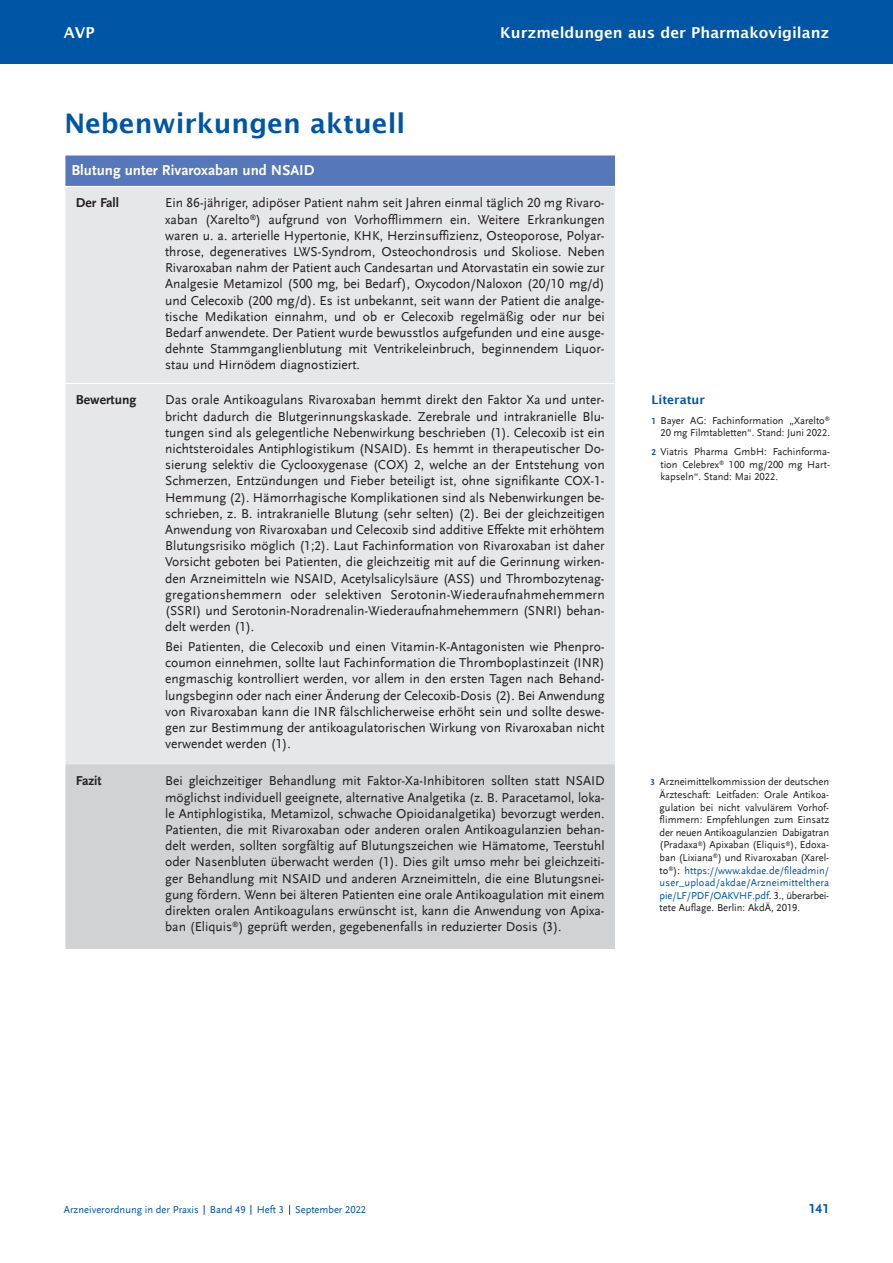
<style>
.page{position:relative;width:893px;height:1263px;background:#fff}
.page>*{position:absolute;margin:0;border:0;box-sizing:border-box;transform-origin:0 0}
.t1{font:600 27px "Lucida Sans";color:#0155a5}
.t2{font:600 15px "Lucida Sans";color:#fff}
.t3{font:700 15px "Scala Sans LF";color:#fff}
.t4{font:13.5px/16.2px "Scala Sans LF";color:#231f20;text-align:justify}
.t5{font:700 13.5px "Scala Sans LF";color:#231f20}
.t6{font:700 13.5px "Scala Sans LF";color:#0155a5}
.t7{font:600 12px "Lucida Sans";color:#0155a5}
.t8{font:10.5px/12.6px "Scala Sans LF";color:#231f20;text-align:justify}
.t9{font:10.5px "Scala Sans LF";color:#0155a5}
.s1{font-weight:700;font-size:9px;color:#0155a5}
.s2{color:#0155a5}
</style>
<div class="page">
<div style="left:0;top:0;width:893px;height:64px;background:#0155a5"></div>
<svg style="left:65px;top:155px;width:550px;height:794px;background:#dbdde2"></svg>
<hr style="left:65px;top:186px;width:550px;height:1px;background:#fff">
<hr style="left:65px;top:383px;width:89px;height:1px;background:#fff">
<hr style="left:155px;top:383px;width:460px;height:1px;background:#fff">
<hr style="left:65px;top:764px;width:89px;height:1px;background:#d9dadc">
<hr style="left:155px;top:764px;width:460px;height:1px;background:#d9dadc">
<p class="t2" style="left:64px;top:24px;width:32px">AVP</p>
<p class="t1" style="left:64px;top:107px;width:342px">Nebenwirkungen aktuell</p>
<p class="t2" style="left:500px;top:24px;width:331px">Kurzmeldungen aus der Pharmakovigilanz</p>
<p class="t3" style="left:71px;top:162px;width:245px">Blutung unter Rivaroxaban und NSAID</p>
<p class="t5" style="left:76px;top:196px;width:45px">Der Fall</p>
<p class="t4" style="left:165px;top:195px;width:441px">Ein 86-jähriger, adipöser Patient nahm seit Jahren einmal täglich 20 mg Rivaro - xa ban (Xarelto<sup>®</sup>) aufgrund von Vorhofflimmern ein. Weitere Erkrankungen waren u. a. arterielle Hypertonie, KHK, Herzinsuffizienz, Osteoporose, Polyar - throse, degeneratives LWS-Syndrom, Osteochondrosis und Skoliose. Neben Rivaroxaban nahm der Patient auch Candesartan und Atorvastatin ein sowie zur Analgesie Metamizol (500 mg, bei Bedarf), Oxycodon/Naloxon (20/10 mg/d) und Celecoxib (200 mg/d). Es ist unbekannt, seit wann der Patient die analge&shy;tische Medikation einnahm, und ob er Celecoxib regelmäßig oder nur bei Bedarf anwendete. Der Patient wurde bewusstlos aufgefunden und eine ausge&shy;dehnte Stammganglienblutung mit Ventrikeleinbruch, beginnendem Liquor - stau und Hirnödem diagnostiziert.</p>
<p class="t5" style="left:76px;top:393px;width:62px">Bewertung</p>
<p class="t4" style="left:165px;top:392px;width:441px">Das orale Antikoagulans Rivaroxaban hemmt direkt den Faktor Xa und unter&shy;bricht dadurch die Blutgerinnungskaskade. Zerebrale und intrakranielle Blu - tungen sind als gelegentliche Nebenwirkung beschrieben (1). Celecoxib ist ein nichtsteroidales Antiphlogistikum (NSAID). Es hemmt in therapeutischer Do - sie rung selektiv die Cyclooxygenase (COX) 2, welche an der Entstehung von Schmerzen, Entzündungen und Fieber beteiligt ist, ohne signifikante COX-1- Hemmung (2). Hämorrhagische Komplikationen sind als Nebenwirkungen be - schrieben, z. B. intrakranielle Blutung (sehr selten) (2). Bei der gleichzeitigen Anwendung von Rivaroxaban und Celecoxib sind additive Effekte mit erhöhtem Blutungsrisiko möglich (1;2). Laut Fachinformation von Rivaroxaban ist daher Vorsicht geboten bei Patienten, die gleichzeitig mit auf die Gerinnung wirken&shy;den Arzneimitteln wie NSAID, Acetylsalicylsäure (ASS) und Thrombozytenag - grega tions hemmern oder selektiven Serotonin-Wiederaufnahmehemmern (SSRI) und Serotonin-Noradrenalin-Wiederaufnahmehemmern (SNRI) behan&shy;delt werden (1).</p>
<p class="t4" style="left:165px;top:639px;width:441px">Bei Patienten, die Celecoxib und einen Vitamin-K-Antagonisten wie Phenpro - coumon einnehmen, sollte laut Fachinformation die Thromboplastinzeit (INR) engmaschig kontrolliert werden, vor allem in den ersten Tagen nach Behand - lungsbeginn oder nach einer Änderung der Celecoxib-Dosis (2). Bei Anwendung von Rivaroxaban kann die INR fälschlicherweise erhöht sein und sollte deswe&shy;gen zur Bestimmung der antikoagulatorischen Wirkung von Rivaroxaban nicht verwendet werden (1).</p>
<p class="t5" style="left:76px;top:774px;width:27px">Fazit</p>
<p class="t4" style="left:165px;top:773px;width:441px">Bei gleichzeitiger Behandlung mit Faktor-Xa-Inhibitoren sollten statt NSAID möglichst individuell geeignete, alternative Analgetika (z. B. Paracetamol, loka&shy;le Antiphlogistika, Metamizol, schwache Opioidanalgetika) bevorzugt werden.<br>Patienten, die mit Rivaroxaban oder anderen oralen Antikoagulanzien behan&shy;delt werden, sollten sorgfältig auf Blutungszeichen wie Hämatome, Teerstuhl oder Nasenbluten überwacht werden (1). Dies gilt umso mehr bei gleichzeiti&shy;ger Behandlung mit NSAID und anderen Arzneimitteln, die eine Blutungsnei - gung fördern. Wenn bei älteren Patienten eine orale Antikoagulation mit einem direkten oralen Antikoagulans erwünscht ist, kann die Anwendung von Apixa - ban (Eliquis<sup>®</sup>) geprüft werden, gegebenenfalls in reduzierter Dosis (3).</p>
<p class="t7" style="left:651px;top:392px;width:55px">Literatur</p>
<p class="t8" style="left:651px;top:414px;width:180px;text-align:right"><span class="s1">1</span> Bayer AG: Fachinformation „Xarelto<sup>®<br></sup>20 mg Filmtabletten“. Stand: Juni 2022.</p>
<p class="t8" style="left:660px;top:446px;width:171px;text-indent:-9px"><span class="s1">2</span> Viatris Pharma GmbH: Fachinforma&shy;tion Celebrex<sup>®</sup> 100 mg/200 mg Hart&shy;kapseln“. Stand: Mai 2022.</p>
<p class="t8" style="left:660px;top:776px;width:171px;text-indent:-9px"><span class="s1">3</span> Arzneimittelkommission der deutschen Ärzteschaft: Leitfaden: Orale Antikoa&shy;gulation bei nicht valvulärem Vorhof&shy;flimmern: Empfehlungen zum Einsatz der neuen Antikoagulanzien Dabigatran (Pradaxa<sup>®</sup>) Apixaban (Eliquis<sup>®</sup>), Edoxa&shy;ban (Lixiana<sup>®</sup>) und Rivaroxaban (Xarel&shy;to<sup>®</sup>): <span class="s2">https://www.akdae.de/fileadmin/ user_upload/akdae/Arzneimittelthera pie/LF/PDF/OAKVHF.pdf</span>. 3., überarbei&shy;tete Auflage. Berlin: AkdÄ, 2019.</p>
<p class="t9" style="left:64px;top:1204px;width:304px">Arzneiverordnung in der Praxis Band 49 Heft 3 September 2022</p>
<p class="t6" style="left:809px;top:1201px;width:22px">141</p>
</div>
